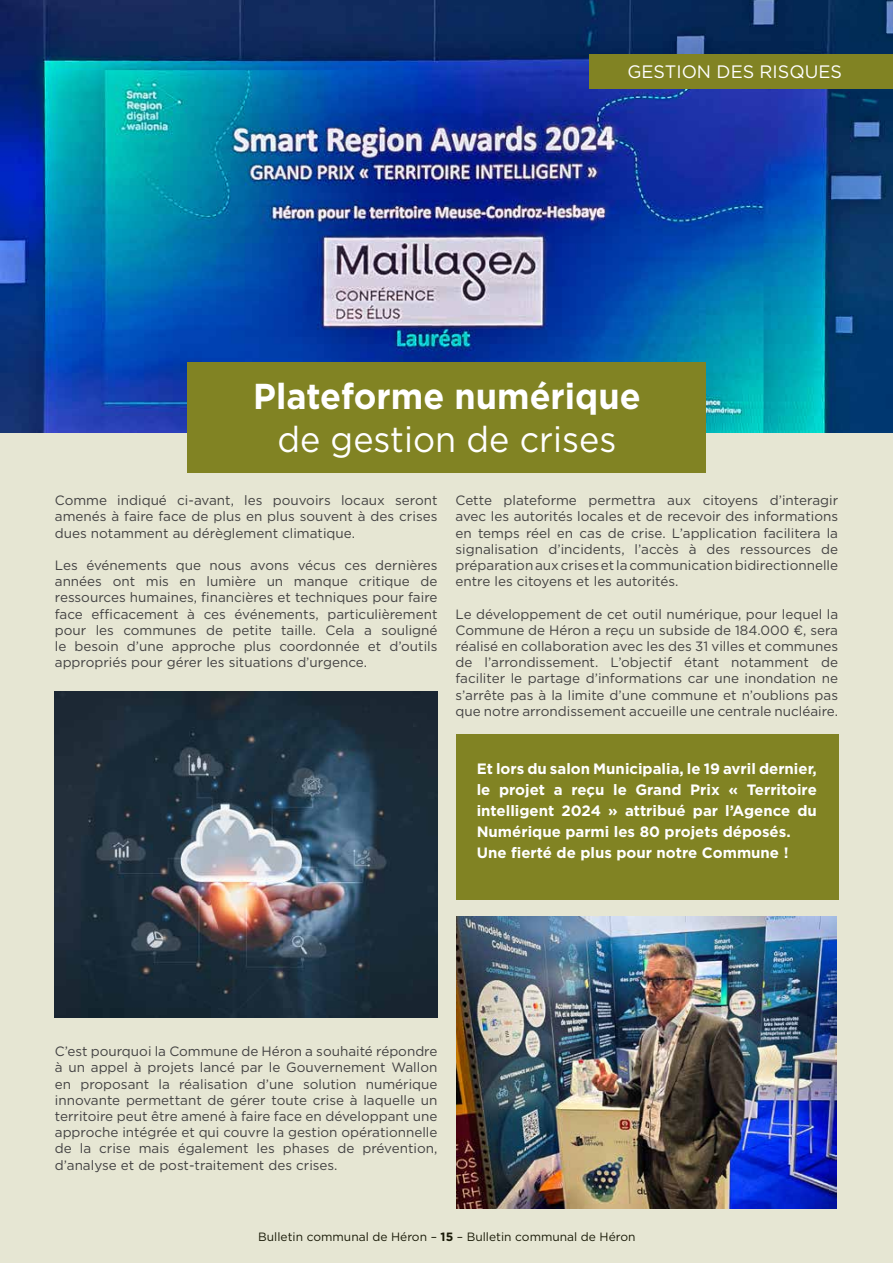
<style>
.page{position:relative;width:893px;height:1263px;background:#fff}
.page>*{position:absolute;margin:0;border:0;box-sizing:border-box;transform-origin:0 0}
.t1{font:700 36px "Gotham";color:#fff;scale:.95 1}
.t2{font:36px "Gotham";color:#fff;scale:.95 1}
.t3{font:18px "Gotham";color:#fff}
.t4{font:700 15px/21px "Gotham";color:#fff}
.t5{font:13.5px/16.2px "Gotham";color:#424142;text-align:justify}
.t6{font:12px "Gotham";color:#000}
.s1{font-weight:700}
</style>
<div class="page">
<div style="left:0;top:432px;width:893px;height:831px;background:#e6e6d3"></div>
<img style="left:0;top:0;width:893px;height:432px">
<div style="left:456px;top:734px;width:383px;height:166px;background:#818323"></div>
<div style="left:589px;top:54px;width:304px;height:34px;background:#818323"></div>
<div style="left:188px;top:362px;width:518px;height:110px;background:#818323"></div>
<img style="left:54px;top:692px;width:383px;height:325px">
<img style="left:456px;top:917px;width:381px;height:292px">
<h2 class="t3" style="left:627px;top:60px;width:216px">GESTION DES RISQUES</h2>
<h1 class="t1" style="left:253px;top:372px;width:409px">Plateforme numérique</h1>
<h1 class="t2" style="left:277px;top:416px;width:358px">de gestion de crises</h1>
<p class="t5" style="left:55px;top:492px;width:384px">Comme indiqué ci-avant, les pouvoirs locaux seront amenés à faire face de plus en plus souvent à des crises dues notamment au dérèglement climatique.</p>
<p class="t5" style="left:55px;top:557px;width:384px">Les événements que nous avons vécus ces dernières années ont mis en lumière un manque critique de ressources humaines, financières et techniques pour faire face efficacement à ces événements, particulièrement pour les communes de petite taille. Cela a souligné le besoin d’une approche plus coordonnée et d’outils appropriés pour gérer les situations d’urgence.</p>
<p class="t5" style="left:455px;top:492px;width:384px">Cette plateforme permettra aux citoyens d’interagir avec les autorités locales et de recevoir des informations en temps réel en cas de crise. L’application facilitera la signalisation d’incidents, l’accès à des ressources de préparation aux crises et la communication bidirectionnelle entre les citoyens et les autorités.</p>
<p class="t5" style="left:455px;top:605px;width:384px">Le développement de cet outil numérique, pour lequel la Commune de Héron a reçu un subside de 184.000 €, sera réalisé en collaboration avec les des 31 villes et communes de l’arrondissement. L’objectif étant notamment de faciliter le partage d’informations car une inondation ne s’arrête pas à la limite d’une commune et n’oublions pas que notre arrondissement accueille une centrale nucléaire.</p>
<p class="t4" style="left:477px;top:758px;width:342px">Et lors du salon Municipalia, le 19 avril dernier, le projet a reçu le Grand Prix « Territoire intelligent 2024 » attribué par l’Agence du Numérique parmi les 80 projets déposés.<br>Une fierté de plus pour notre Commune !</p>
<p class="t5" style="left:55px;top:1043px;width:384px">C’est pourquoi la Commune de Héron a souhaité répondre à un appel à projets lancé par le Gouvernement Wallon en proposant la réalisation d’une solution numérique innovante permettant de gérer toute crise à laquelle un territoire peut être amené à faire face en développant une approche intégrée et qui couvre la gestion opérationnelle de la crise mais également les phases de prévention, d’analyse et de post-traitement des crises.</p>
<p class="t6" style="left:258px;top:1229px;width:379px">Bulletin communal de Héron – <span class="s1">15</span> – Bulletin communal de Héron</p>
</div>
